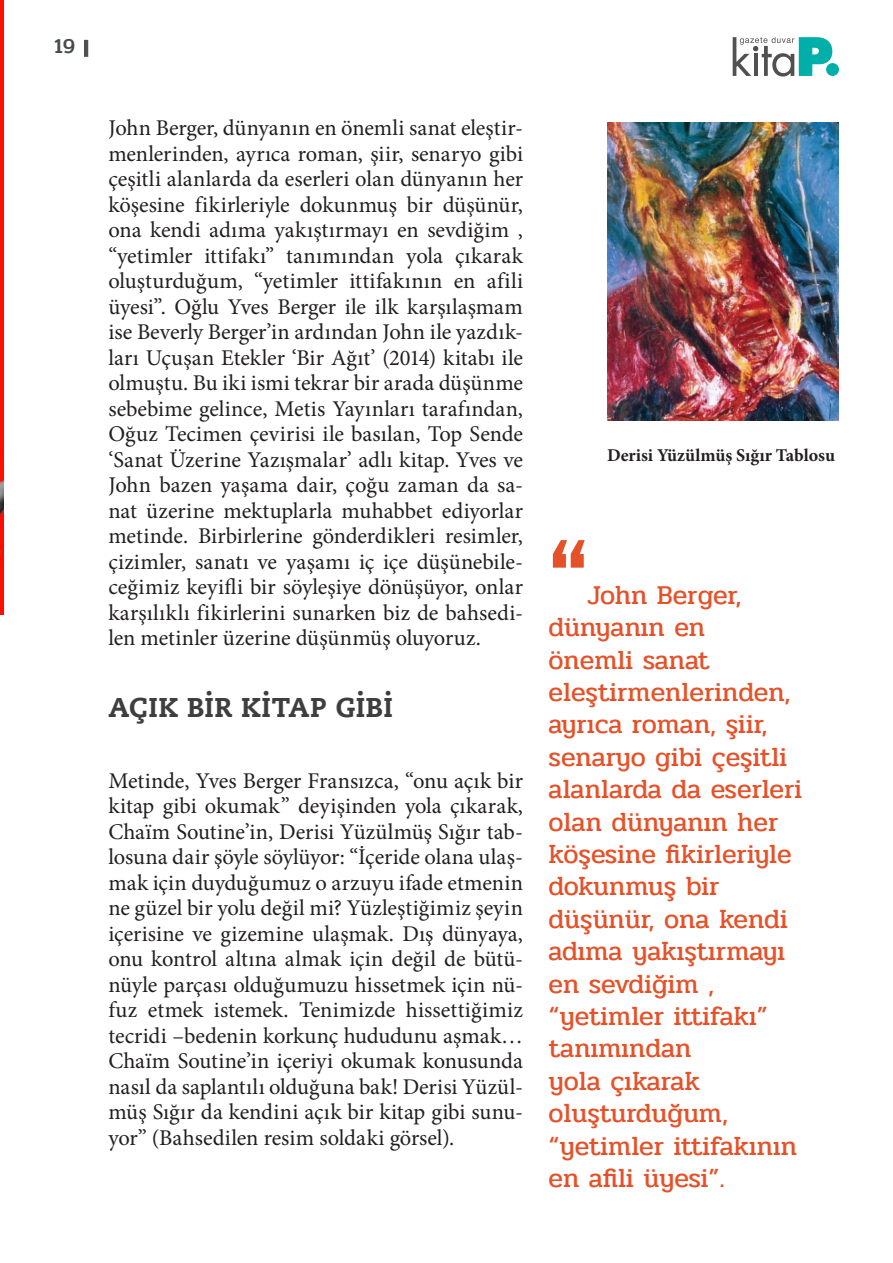
<style>
.page{position:relative;width:893px;height:1263px;background:#fff}
.page>*{position:absolute;margin:0;border:0;box-sizing:border-box;transform-origin:0 0}
.SPOT{font:90px "Akzidenz Grotesk BE Extracondense";color:#e55128}
.SPOT-2{font:27px/32.4px "Pridi";color:#e55128}
.METIN{font:700 27px "Caecilia LT Std Roman";letter-spacing:.02em;color:#3e3e3f}
.METIN-2{font:22.5px/25.5px "Minion Pro";color:#231f20;text-align:justify}
.t1{font:500 21px "Pridi";color:#484b4c}
.t2{font:700 18px "Minion Pro";color:#231f20}
</style>
<div class="page">
<svg style="left:733px;top:37px;width:99px;height:40px"></svg>
<div style="left:826px;top:63px;width:13px;height:13px;background:#00afaa;border-radius:50%"></div>
<hr style="left:84px;top:40px;width:4px;height:17px;background:#505050">
<hr style="left:0;top:0;width:3px;height:614px;background:#fb0f01">
<img style="left:607px;top:123px;width:232px;height:298px">
<p class="t1" style="left:54px;top:31px;width:23px">19</p>
<p class="METIN-2" style="left:108px;top:116px;width:416px">John Berger, dünyanın en önemli sanat eleştir&shy;menlerinden, ayrıca roman, şiir, senaryo gibi çeşitli alanlarda da eserleri olan dünyanın her köşesine fikirleriyle dokunmuş bir düşünür, ona kendi adıma yakıştırmayı en sevdiğim , “yetimler ittifakı” tanımından yola çıkarak oluşturduğum, “yetimler ittifakının en afili üyesi”. Oğlu Yves Berger ile ilk karşılaşmam ise Beverly Berger’in ardından John ile yazdık&shy;ları Uçuşan Etekler ‘Bir Ağıt’ (2014) kitabı ile olmuştu. Bu iki ismi tekrar bir arada düşünme sebebime gelince, Metis Yayınları tarafından, Oğuz Tecimen çevirisi ile basılan, Top Sende ‘Sanat Üzerine Yazışmalar’ adlı kitap. Yves ve John bazen yaşama dair, çoğu zaman da sa&shy;nat üzerine mektuplarla muhabbet ediyorlar metinde. Birbirlerine gönderdikleri resimler, çizimler, sanatı ve yaşamı iç içe düşünebile&shy;ceğimiz keyifli bir söyleşiye dönüşüyor, onlar karşılıklı fikirlerini sunarken biz de bahsedi&shy;len metinler üzerine düşünmüş oluyoruz.</p>
<p class="METIN" style="left:108px;top:689px;width:286px">AÇIK BİR KİTAP GİBİ</p>
<p class="METIN-2" style="left:108px;top:768px;width:416px">Metinde, Yves Berger Fransızca, “onu açık bir kitap gibi okumak” deyişinden yola çıkarak, Chaïm Soutine’in, Derisi Yüzülmüş Sığır tab&shy;losuna dair şöyle söylüyor: “İçeride olana ulaş&shy;mak için duyduğumuz o arzuyu ifade etmenin ne güzel bir yolu değil mi? Yüzleştiğimiz şeyin içerisine ve gizemine ulaşmak. Dış dünyaya, onu kontrol altına almak için değil de bütü&shy;nüyle parçası olduğumuzu hissetmek için nü&shy;fuz etmek istemek. Tenimizde hissettiğimiz tecridi –bedenin korkunç hududunu aşmak… Chaïm Soutine’in içeriyi okumak konusunda nasıl da saplantılı olduğuna bak! Derisi Yüzül&shy;müş Sığır da kendini açık bir kitap gibi sunu&shy;yor” (Bahsedilen resim soldaki görsel).</p>
<p class="t2" style="left:607px;top:442px;width:230px">Derisi Yüzülmüş Sığır Tablosu</p>
<p class="SPOT" style="left:549px;top:520px;width:41px">“</p>
<p class="SPOT-2" style="left:549px;top:579px;width:255px;text-indent:39px">John Berger, dünyanın en<br>önemli sanat eleştirmenlerinden, ayrıca roman, şiir, senaryo gibi çeşitli alanlarda da eserleri olan dünyanın her köşesine fikirleriyle dokunmuş bir düşünür, ona kendi adıma yakıştırmayı en sevdiğim , “yetimler ittifakı” tanımından<br>yola çıkarak oluşturduğum, “yetimler ittifakının en afili üyesi”.</p>
</div>
